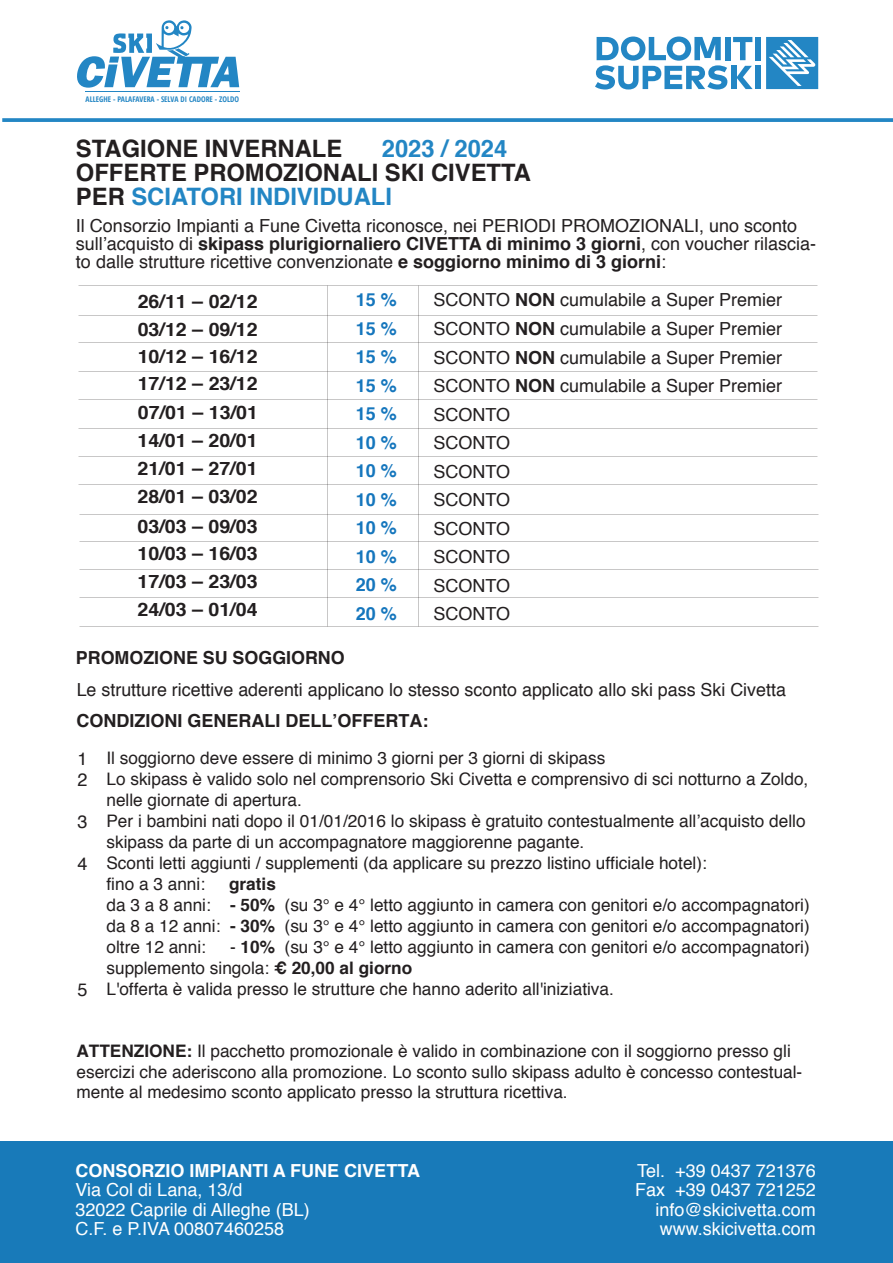
<style>
.page{position:relative;width:893px;height:1263px;background:#fff}
.page>*{position:absolute;margin:0;border:0;box-sizing:border-box;transform-origin:0 0}
.t1{font:700 24px/24px "Helvetica";color:#231f20}
.t2{font:700 24px "Helvetica";color:#2386c4}
.t3{font:700 18.45px/28px "Helvetica";color:#231f20;text-align:justify;scale:1.06 1}
.t4{font:18px/28.5px "Helvetica";color:#231f20}
.t5{font:18px/19.5px "Helvetica";color:#fff}
.t6{font:700 18px "Helvetica";color:#231f20}
.t7{font:700 18px/28.5px "Helvetica";color:#1576bd;text-align:justify}
.t8{font:700 18px "Helvetica";color:#fff}
.t9{font:17.25px/21px "Helvetica";color:#231f20}
.t10{font:700 condensed 7.8px "Open Sans";color:#2386c4}
.s1{color:#2386c4}
.s2{font-weight:700}
</style>
<div class="page">
<svg style="left:77px;top:20px;width:162px;height:68px"></svg>
<hr style="left:85px;top:91px;width:154px;height:1px;background:#2386c4">
<div style="left:0;top:1141px;width:893px;height:122px;background:#187ab9"></div>
<svg style="left:2px;top:118px;width:891px;height:4px;background:#308dc7"></svg>
<svg style="left:766px;top:37px;width:52px;height:52px;background:#529fd0"></svg>
<div style="left:725px;top:37px;width:5px;height:23px;background:#2386c4"></div>
<svg style="left:733px;top:37px;width:19px;height:23px"></svg>
<div style="left:755px;top:37px;width:5px;height:23px;background:#2386c4"></div>
<svg style="left:595px;top:37px;width:132px;height:52px"></svg>
<div style="left:755px;top:66px;width:5px;height:23px;background:#2386c4"></div>
<svg style="left:736px;top:66px;width:17px;height:23px"></svg>
<div style="left:731px;top:66px;width:5px;height:23px;background:#2386c4"></div>
<p class="t10" style="left:86px;top:94px;width:155px">ALLEGHE - PALAFAVERA - SELVA DI CADORE - ZOLDO</p>
<h1 class="t1" style="left:76px;top:136px;width:268px">STAGIONE INVERNALE</h1>
<h1 class="t2" style="left:382px;top:129px;width:127px">2023 / 2024</h1>
<h1 class="t1" style="left:76px;top:160px;width:457px">OFFERTE PROMOZIONALI SKI CIVETTA<br>PER <span class="s1">SCIATORI INDIVIDUALI</span></h1>
<p class="t4" style="left:76px;top:217px;width:742px;line-height:18px">Il Consorzio Impianti a Fune Civetta riconosce, nei PERIODI PROMOZIONALI, uno sconto sull’acquisto di <span class="s2">skipass plurigiornaliero CIVETTA di minimo 3 giorni</span>, con voucher rilascia&shy;to dalle strutture ricettive convenzionate <span class="s2">e soggiorno minimo di 3 giorni</span>:</p>
<p class="t7" style="left:356px;top:286px;width:43px">15 % 15 % 15 % 15 % 15 % 10 % 10 % 10 % 10 % 10 % 20 % 20 %</p>
<p class="t4" style="left:433px;top:286px;width:350px">SCONTO <span class="s2">NON</span> cumulabile a Super Premier<br>SCONTO <span class="s2">NON</span> cumulabile a Super Premier<br>SCONTO <span class="s2">NON</span> cumulabile a Super Premier<br>SCONTO <span class="s2">NON</span> cumulabile a Super Premier<br>SCONTO<br>SCONTO<br>SCONTO<br>SCONTO<br>SCONTO<br>SCONTO<br>SCONTO<br>SCONTO</p>
<p class="t3" style="left:138px;top:288px;width:115px;line-height:27.5px">26/11 – 02/12<br>03/12 – 09/12<br>10/12 – 16/12<br>17/12 – 23/12</p>
<p class="t3" style="left:138px;top:399px;width:115px">07/01 – 13/01<br>14/01 – 20/01<br>21/01 – 27/01<br>28/01 – 03/02</p>
<p class="t3" style="left:138px;top:512px;width:115px">03/03 – 09/03<br>10/03 – 16/03<br>17/03 – 23/03<br>24/03 – 01/04</p>
<p class="t6" style="left:76px;top:643px;width:270px">PROMOZIONE SU SOGGIORNO</p>
<p class="t4" style="left:77px;top:675px;width:711px">Le strutture ricettive aderenti applicano lo stesso sconto applicato allo ski pass Ski Civetta</p>
<p class="t6" style="left:76px;top:707px;width:354px">CONDIZIONI GENERALI DELL’OFFERTA:</p>
<p class="t9" style="left:106px;top:748px;width:703px">Il soggiorno deve essere di minimo 3 giorni per 3 giorni di skipass<br>Lo skipass è valido solo nel comprensorio Ski Civetta e comprensivo di sci notturno a Zoldo, nelle giornate di apertura.<br>Per i bambini nati dopo il 01/01/2016 lo skipass è gratuito contestualmente all’acquisto dello skipass da parte di un accompagnatore maggiorenne pagante.<br>Sconti letti aggiunti / supplementi (da applicare su prezzo listino ufficiale hotel):<br>fino a 3 anni:</p>
<p class="t4" style="left:78px;top:749px;width:12px;line-height:21px">1<br>2</p>
<p class="t4" style="left:78px;top:808px;width:12px">3</p>
<p class="t4" style="left:78px;top:850px;width:12px">4</p>
<p class="t9" style="left:106px;top:874px;width:705px;text-indent:123px"><span class="s2">gratis<br></span>da 3 a 8 anni: <span class="s2">- 50%</span> (su 3° e 4° letto aggiunto in camera con genitori e/o accompagnatori) da 8 a 12 anni: <span class="s2">- 30%</span> (su 3° e 4° letto aggiunto in camera con genitori e/o accompagnatori) oltre 12 anni:</p>
<p class="t9" style="left:106px;top:937px;width:705px;text-indent:124px">- <span class="s2">10%</span> (su 3° e 4° letto aggiunto in camera con genitori e/o accompagnatori) supplemento singola: <span class="s2">€ 20,00 al giorno<br></span>L'offerta è valida presso le strutture che hanno aderito all'iniziativa.</p>
<p class="t4" style="left:78px;top:976px;width:12px">5</p>
<p class="t9" style="left:76px;top:1041px;width:727px"><span class="s2">ATTENZIONE:</span> Il pacchetto promozionale è valido in combinazione con il soggiorno presso gli esercizi che aderiscono alla promozione. Lo sconto sullo skipass adulto è concesso contestual&shy;mente al medesimo sconto applicato presso la struttura ricettiva.</p>
<p class="t8" style="left:76px;top:1156px;width:346px">CONSORZIO IMPIANTI A FUNE CIVETTA</p>
<p class="t5" style="left:76px;top:1181px;width:236px">Via Col di Lana, 13/d<br>32022 Caprile di Alleghe (BL)<br>C.F. e P.IVA 00807460258</p>
<p class="t5" style="left:635px;top:1161px;width:182px;text-align:right">Tel. +39 0437 721376<br>Fax +39 0437 721252 info@skicivetta.com www.skicivetta.com</p>
</div>
